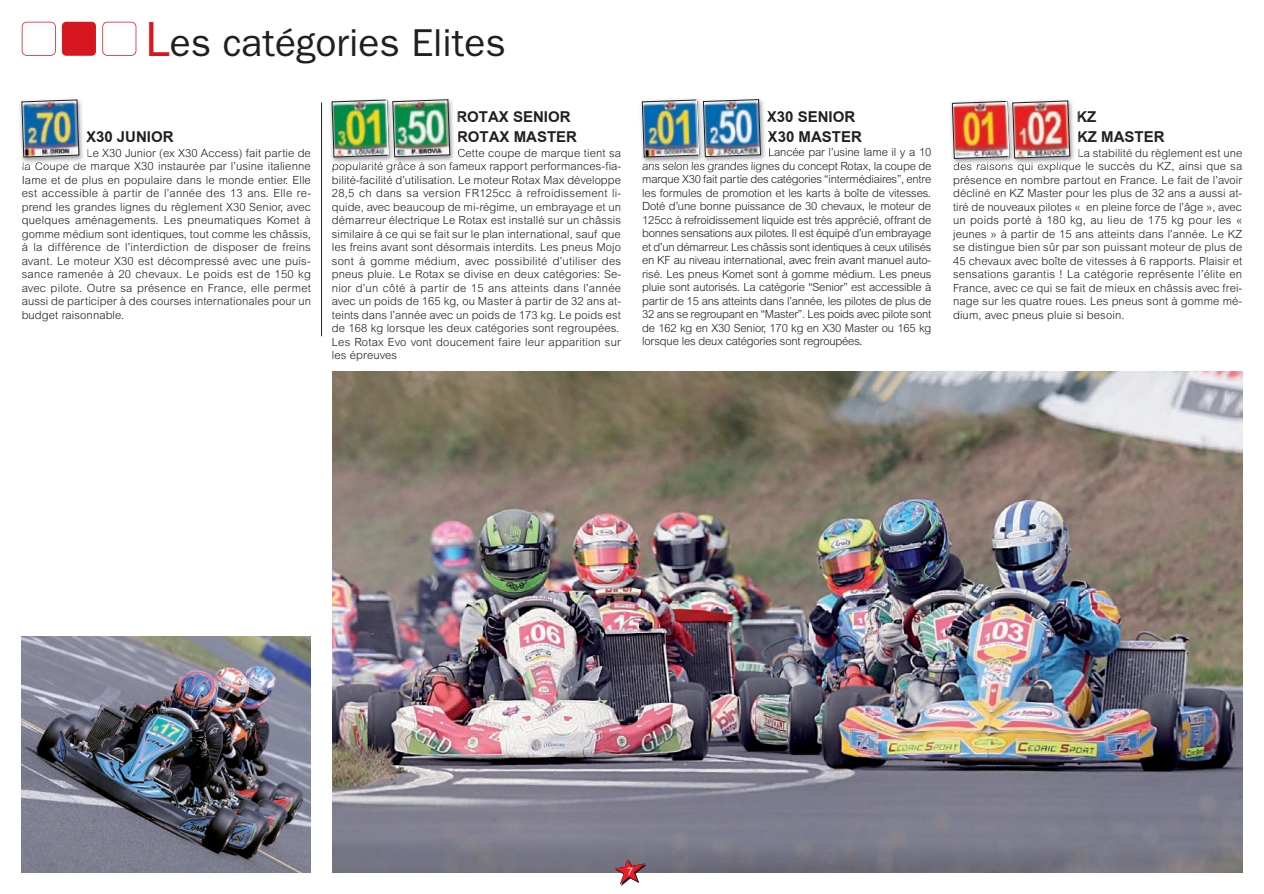
<style>
.page{position:relative;width:1264px;height:894px;background:#fff}
.page>*{position:absolute;margin:0;border:0;box-sizing:border-box;transform-origin:0 0}
.t1{font:39px "Franklin Gothic";color:#231f20}
.t2{font:700 15px/20.1px "Arial";color:#231f20}
.t3{font:300 11.25px/13.5px "Arial";letter-spacing:.01em;color:#231f20;text-align:justify}
.t4{font:10.5px "Helvetica";color:#fff}
.s1{font-size:49.5px;color:#d7171f}
</style>
<div class="page">
<img style="left:332px;top:371px;width:910px;height:501px">
<img style="left:329px;top:99px;width:56px;height:60px">
<img style="left:333px;top:165px;width:55px;height:2px">
<img style="left:388px;top:99px;width:72px;height:68px">
<svg style="left:458px;top:149px;width:2px;height:9px"></svg>
<img style="left:385px;top:99px;width:14px;height:1px">
<img style="left:332px;top:100px;width:118px;height:65px">
<img style="left:640px;top:101px;width:2px;height:38px">
<img style="left:643px;top:165px;width:56px;height:2px">
<img style="left:699px;top:100px;width:72px;height:67px">
<svg style="left:767px;top:111px;width:2px;height:11px"></svg>
<svg style="left:768px;top:131px;width:2px;height:11px"></svg>
<img style="left:642px;top:99px;width:119px;height:66px">
<img style="left:950px;top:100px;width:55px;height:39px">
<img style="left:953px;top:167px;width:60px;height:2px">
<img style="left:1008px;top:100px;width:72px;height:68px">
<svg style="left:1078px;top:149px;width:2px;height:8px"></svg>
<img style="left:1005px;top:100px;width:15px;height:1px">
<img style="left:952px;top:101px;width:118px;height:66px">
<svg style="left:615px;top:859px;width:31px;height:27px"></svg>
<div style="left:22px;top:22px;width:34px;height:34px;border:2px solid #d7171f;border-radius:5px"></div>
<div style="left:62px;top:22px;width:34px;height:34px;background:#d7171f;border-radius:4px"></div>
<div style="left:102px;top:22px;width:34px;height:34px;border:2px solid #d7171f;border-radius:5px"></div>
<img style="left:22px;top:636px;width:289px;height:236px">
<img style="left:19px;top:99px;width:70px;height:68px">
<svg style="left:86px;top:131px;width:2px;height:11px"></svg>
<svg style="left:87px;top:149px;width:2px;height:9px"></svg>
<img style="left:23px;top:162px;width:64px;height:5px">
<img style="left:22px;top:100px;width:57px;height:57px">
<hr style="left:321px;top:103px;width:1px;height:233px;background:#231f20">
<h1 class="t1" style="left:145px;top:29px;width:362px"><span class="s1">L</span>es catégories Elites</h1>
<h2 class="t2" style="left:86px;top:127px;width:89px">X30 JUNIOR</h2>
<p class="t3" style="left:22px;top:147px;width:291px;text-indent:65px">Le X30 Junior (ex X30 Access) fait partie de la Coupe de marque X30 instaurée par l’usine italienne Iame et de plus en populaire dans le monde entier. Elle est accessible à partir de l’année des 13 ans. Elle re&shy;prend les grandes lignes du règlement X30 Senior, avec quelques aménagements. Les pneumatiques Komet à gomme médium sont identiques, tout comme les châssis, à la différence de l’interdiction de disposer de freins avant. Le moteur X30 est décompressé avec une puis&shy;sance ramenée à 20 chevaux. Le poids est de 150 kg avec pilote. Outre sa présence en France, elle permet aussi de participer à des courses internationales pour un budget raisonnable.</p>
<h2 class="t2" style="left:456px;top:107px;width:122px">ROTAX SENIOR<br>ROTAX MASTER</h2>
<p class="t3" style="left:332px;top:147px;width:291px;text-align:left;text-indent:125px">Cette coupe de marque tient sa popularité grâce à son fameux rapport performances-fia&shy;bilité-facilité d’utilisation. Le moteur Rotax Max développe 28,5 ch dans sa version FR125cc à refroidissement li&shy;quide, avec beaucoup de mi-régime, un embrayage et un démarreur électrique Le Rotax est installé sur un châssis similaire à ce qui se fait sur le plan international, sauf que les freins avant sont désormais interdits. Les pneus Mojo sont à gomme médium, avec possibilité d’utiliser des pneus pluie. Le Rotax se divise en deux catégories: Se&shy;nior d’un côté à partir de 15 ans atteints dans l’année avec un poids de 165 kg, ou Master à partir de 32 ans at&shy;teints dans l’année avec un poids de 173 kg. Le poids est de 168 kg lorsque les deux catégories sont regroupées.<br>Les Rotax Evo vont doucement faire leur apparition sur les épreuves</p>
<h2 class="t2" style="left:767px;top:106px;width:96px">X30 SENIOR<br>X30 MASTER</h2>
<p class="t3" style="left:642px;top:147px;width:291px;text-indent:126px">Lancée par l’usine Iame il y a 10 ans selon les grandes lignes du concept Rotax, la coupe de marque X30 fait partie des catégories “intermédiaires”, entre les formules de promotion et les karts à boîte de vitesses.<br>Doté d’une bonne puissance de 30 chevaux, le moteur de 125cc à refroidissement liquide est très apprécié, offrant de bonnes sensations aux pilotes. Il est équipé d’un embrayage et d’un démarreur. Les châssis sont identiques à ceux utilisés en KF au niveau international, avec frein avant manuel auto&shy;risé. Les pneus Komet sont à gomme médium. Les pneus pluie sont autorisés. La catégorie “Senior” est accessible à partir de 15 ans atteints dans l’année, les pilotes de plus de 32 ans se regroupant en “Master”. Les poids avec pilote sont de 162 kg en X30 Senior, 170 kg en X30 Master ou 165 kg lorsque les deux catégories sont regroupées.</p>
<h2 class="t2" style="left:1076px;top:107px;width:90px">KZ<br>KZ MASTER</h2>
<p class="t3" style="left:953px;top:147px;width:291px;text-indent:124px">La stabilité du règlement est une des raisons qui explique le succès du KZ, ainsi que sa présence en nombre partout en France. Le fait de l’avoir décliné en KZ Master pour les plus de 32 ans a aussi at&shy;tiré de nouveaux pilotes « en pleine force de l’âge », avec un poids porté à 180 kg, au lieu de 175 kg pour les « jeunes » à partir de 15 ans atteints dans l’année. Le KZ se distingue bien sûr par son puissant moteur de plus de 45 chevaux avec boîte de vitesses à 6 rapports. Plaisir et sensations garantis ! La catégorie représente l’élite en France, avec ce qui se fait de mieux en châssis avec frei&shy;nage sur les quatre roues. Les pneus sont à gomme mé&shy;dium, avec pneus pluie si besoin.</p>
<p class="t4" style="left:627px;top:867px;width:7px">7</p>
</div>
